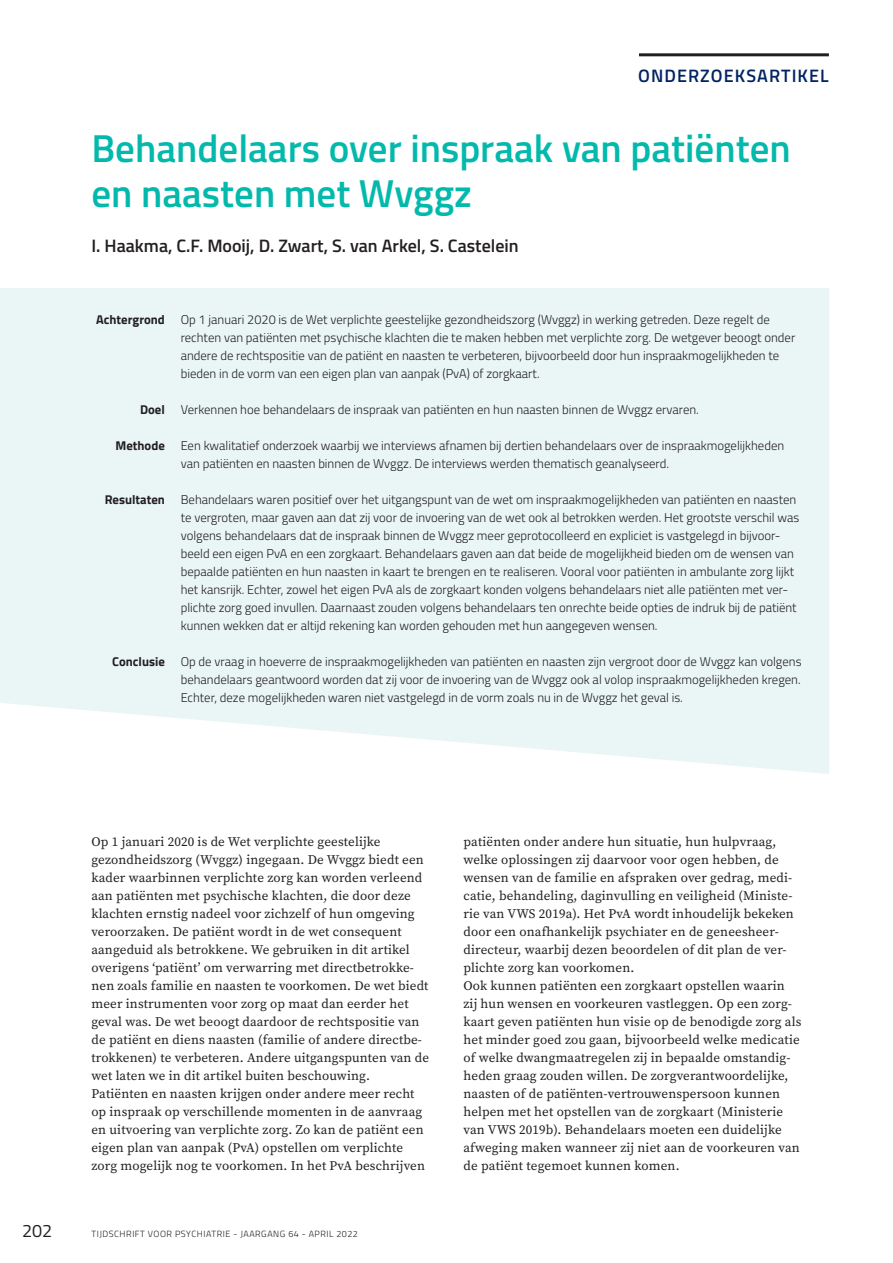
<style>
.page{position:relative;width:893px;height:1263px;background:#fff}
.page>*{position:absolute;margin:0;border:0;box-sizing:border-box;transform-origin:0 0}
.tvp_title_nld{font:600 39px/45px "Titillium Web";color:#03b9ac}
.tvp_authors_nld{font:600 18px "Titillium Web";color:#231f20}
.tvp_section{font:600 18px "Titillium Web";letter-spacing:.06em;color:#002361}
.PAG_cijfer{font:18px "Titillium Web";color:#231f20}
.standaard{font:13.2px/18px "Source Serif Variable";letter-spacing:.01em;color:#231f20}
.tvp_summary_nld{font:300 12.75px/18px "Titillium Web";color:#231f20}
.t1{font:300 9px "Titillium Web";letter-spacing:.06em;color:#231f20}
.s1{font-weight:700}
</style>
<div class="page">
<hr style="left:639px;top:53px;width:190px;height:3px;background:#231f20">
<svg style="left:0;top:288px;width:829px;height:486px;fill:#eaf6f5"></svg>
<p class="tvp_section" style="left:638px;top:62px;width:192px">ONDERZOEKSARTIKEL</p>
<p class="tvp_title_nld" style="left:91px;top:124px;width:701px">Behandelaars over inspraak van patiënten en naasten met Wvggz</p>
<p class="tvp_authors_nld" style="left:91px;top:232px;width:429px">I. Haakma, C.F. Mooij, D. Zwart, S. van Arkel, S. Castelein</p>
<p class="tvp_summary_nld" style="left:181px;top:310px;width:616px;text-indent:-84px"><span class="s1">Achtergrond</span> Op 1 januari 2020 is de Wet verplichte geestelijke gezondheidszorg (Wvggz) in werking getreden. Deze regelt de rechten van patiënten met psychische klachten die te maken hebben met verplichte zorg. De wetgever beoogt onder andere de rechtspositie van de patiënt en naasten te verbeteren, bijvoorbeeld door hun inspraakmogelijkheden te bieden in de vorm van een eigen plan van aanpak (PvA) of zorgkaart.</p>
<p class="tvp_summary_nld" style="left:140px;top:400px;width:560px"><span class="s1">Doel</span> Verkennen hoe behandelaars de inspraak van patiënten en hun naasten binnen de Wvggz ervaren.</p>
<p class="tvp_summary_nld" style="left:181px;top:436px;width:605px;text-indent:-65px"><span class="s1">Methode</span> Een kwalitatief onderzoek waarbij we interviews afnamen bij dertien behandelaars over de inspraakmogelijkheden van patiënten en naasten binnen de Wvggz. De interviews werden thematisch geanalyseerd.</p>
<p class="tvp_summary_nld" style="left:181px;top:490px;width:620px;text-indent:-76px"><span class="s1">Resultaten</span> Behandelaars waren positief over het uitgangspunt van de wet om inspraakmogelijkheden van patiënten en naasten te vergroten, maar gaven aan dat zij voor de invoering van de wet ook al betrokken werden. Het grootste verschil was volgens behandelaars dat de inspraak binnen de Wvggz meer geprotocolleerd en expliciet is vastgelegd in bijvoor&shy;beeld een eigen PvA en een zorgkaart. Behandelaars gaven aan dat beide de mogelijkheid bieden om de wensen van bepaalde patiënten en hun naasten in kaart te brengen en te realiseren. Vooral voor patiënten in ambulante zorg lijkt het kansrijk. Echter, zowel het eigen PvA als de zorgkaart konden volgens behandelaars niet alle patiënten met ver&shy;plichte zorg goed invullen. Daarnaast zouden volgens behandelaars ten onrechte beide opties de indruk bij de patiënt kunnen wekken dat er altijd rekening kan worden gehouden met hun aangegeven wensen.</p>
<p class="tvp_summary_nld" style="left:181px;top:652px;width:622px;text-align:justify;text-indent:-68px"><span class="s1">Conclusie</span> Op de vraag in hoeverre de inspraakmogelijkheden van patiënten en naasten zijn vergroot door de Wvggz kan volgens behandelaars geantwoord worden dat zij voor de invoering van de Wvggz ook al volop inspraakmogelijkheden kregen.<br>Echter, deze mogelijkheden waren niet vastgelegd in de vorm zoals nu in de Wvggz het geval is.</p>
<p class="PAG_cijfer" style="left:22px;top:1218px;width:32px">202</p>
<p class="standaard" style="left:91px;top:833px;width:339px">Op 1 januari 2020 is de Wet verplichte geestelijke gezondheidszorg (Wvggz) ingegaan. De Wvggz biedt een kader waarbinnen verplichte zorg kan worden verleend aan patiënten met psychische klachten, die door deze klachten ernstig nadeel voor zichzelf of hun omgeving veroorzaken. De patiënt wordt in de wet consequent aangeduid als betrokkene. We gebruiken in dit artikel overigens ‘patiënt’ om verwarring met directbetrokke&shy;nen zoals familie en naasten te voorkomen. De wet biedt meer instrumenten voor zorg op maat dan eerder het geval was. De wet beoogt daardoor de rechtspositie van de patiënt en diens naasten (familie of andere directbe&shy;trokkenen) te verbeteren. Andere uitgangspunten van de wet laten we in dit artikel buiten beschouwing.</p>
<p class="standaard" style="left:91px;top:1085px;width:335px">Patiënten en naasten krijgen onder andere meer recht op inspraak op verschillende momenten in de aanvraag en uitvoering van verplichte zorg. Zo kan de patiënt een eigen plan van aanpak (PvA) opstellen om verplichte zorg mogelijk nog te voorkomen. In het PvA beschrijven</p>
<p class="t1" style="left:91px;top:1228px;width:268px">TIJDSCHRIFT VOOR PSYCHIATRIE - JAARGANG 64 - APRIL 2022</p>
<p class="standaard" style="left:463px;top:833px;width:332px">patiënten onder andere hun situatie, hun hulpvraag, welke oplossingen zij daarvoor voor ogen hebben, de wensen van de familie en afspraken over gedrag, medi&shy;catie, behandeling, daginvulling en veiligheid (Ministe&shy;rie van VWS 2019a). Het PvA wordt inhoudelijk bekeken door een onafhankelijk psychiater en de geneesheer&shy;directeur, waarbij dezen beoordelen of dit plan de ver&shy;plichte zorg kan voorkomen.</p>
<p class="standaard" style="left:463px;top:977px;width:339px">Ook kunnen patiënten een zorgkaart opstellen waarin zij hun wensen en voorkeuren vastleggen. Op een zorg&shy;kaart geven patiënten hun visie op de benodigde zorg als het minder goed zou gaan, bijvoorbeeld welke medicatie of welke dwangmaatregelen zij in bepaalde omstandig&shy;heden graag zouden willen. De zorgverantwoordelijke, naasten of de patiënten-vertrouwenspersoon kunnen helpen met het opstellen van de zorgkaart (Ministerie van VWS 2019b). Behandelaars moeten een duidelijke afweging maken wanneer zij niet aan de voorkeuren van de patiënt tegemoet kunnen komen.</p>
</div>
